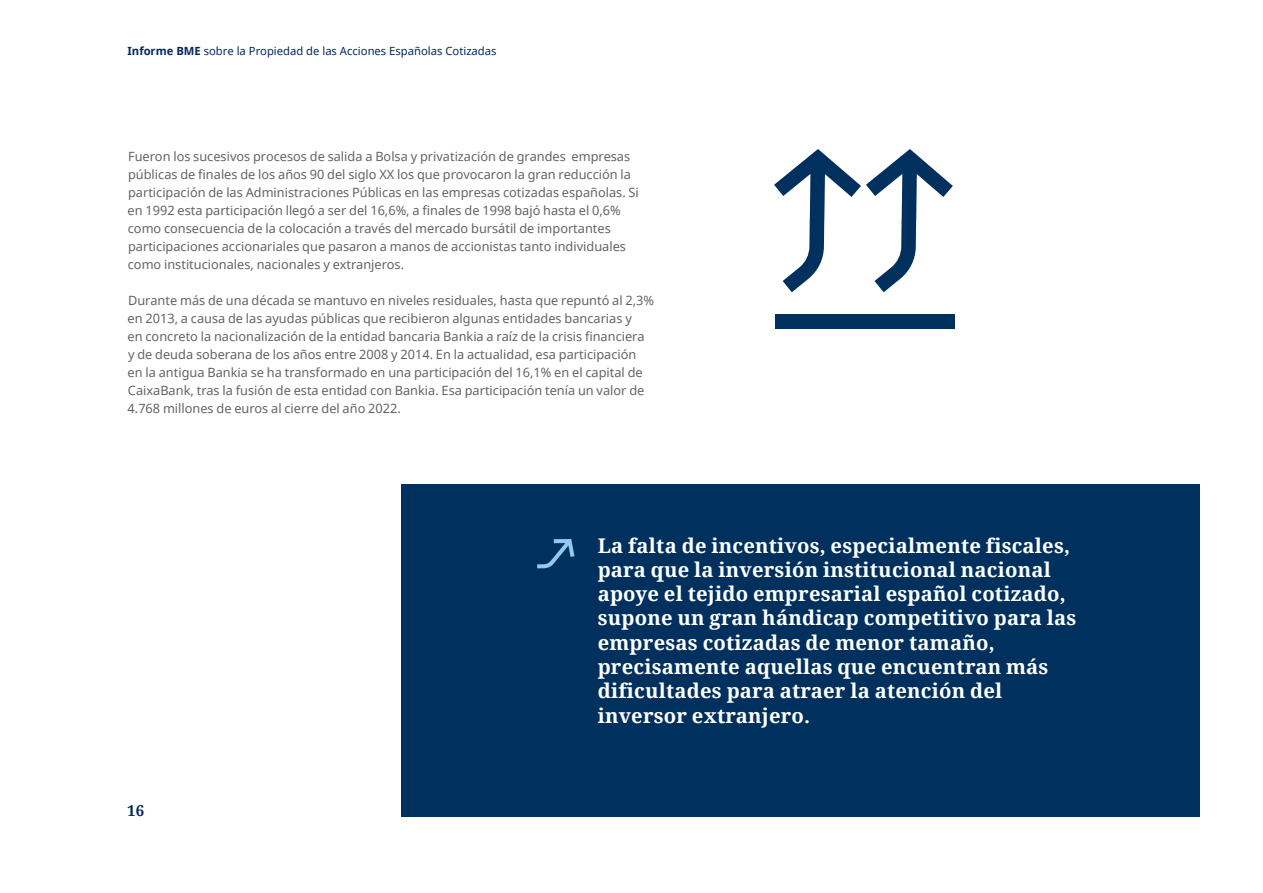
<style>
.page{position:relative;width:1263px;height:893px;background:#fff}
.page>*{position:absolute;margin:0;border:0;box-sizing:border-box;transform-origin:0 0}
.t1{font:700 20.25px/24.3px "Noto Serif";letter-spacing:.01em;color:#fff}
.t2{font:700 15px "Noto Serif";color:#002860}
.t3{font:12.75px/18px "Noto Sans";color:#646363}
.t4{font:11.25px "Noto Sans";color:#002860}
.s1{font-weight:700}
</style>
<div class="page">
<svg style="left:774px;top:149px;width:179px;height:143px"></svg>
<div style="left:775px;top:314px;width:180px;height:15px;background:#00305d"></div>
<div style="left:401px;top:485px;width:798px;height:332px;background:#00305d"></div>
<svg style="left:537px;top:539px;width:37px;height:29px"></svg>
<p class="t4" style="left:128px;top:43px;width:370px"><span class="s1">Informe BME</span> sobre la Propiedad de las Acciones Españolas Cotizadas</p>
<p class="t3" style="left:128px;top:147px;width:513px">Fueron los sucesivos procesos de salida a Bolsa y privatización de grandes empresas públicas de finales de los años 90 del siglo XX los que provocaron la gran reducción la participación de las Administraciones Públicas en las empresas cotizadas españolas. Si en 1992 esta participación llegó a ser del 16,6%, a finales de 1998 bajó hasta el 0,6% como consecuencia de la colocación a través del mercado bursátil de importantes participaciones accionariales que pasaron a manos de accionistas tanto individuales como institucionales, nacionales y extranjeros.</p>
<p class="t3" style="left:128px;top:291px;width:528px">Durante más de una década se mantuvo en niveles residuales, hasta que repuntó al 2,3% en 2013, a causa de las ayudas públicas que recibieron algunas entidades bancarias y<br>en concreto la nacionalización de la entidad bancaria Bankia a raíz de la crisis financiera y de deuda soberana de los años entre 2008 y 2014. En la actualidad, esa participación en la antigua Bankia se ha transformado en una participación del 16,1% en el capital de CaixaBank, tras la fusión de esta entidad con Bankia. Esa participación tenía un valor de 4.768 millones de euros al cierre del año 2022.</p>
<p class="t2" style="left:127px;top:800px;width:18px">16</p>
<p class="t1" style="left:598px;top:532px;width:480px">La falta de incentivos, especialmente fiscales, para que la inversión institucional nacional apoye el tejido empresarial español cotizado, supone un gran hándicap competitivo para las empresas cotizadas de menor tamaño, precisamente aquellas que encuentran más dificultades para atraer la atención del inversor extranjero.</p>
</div>
